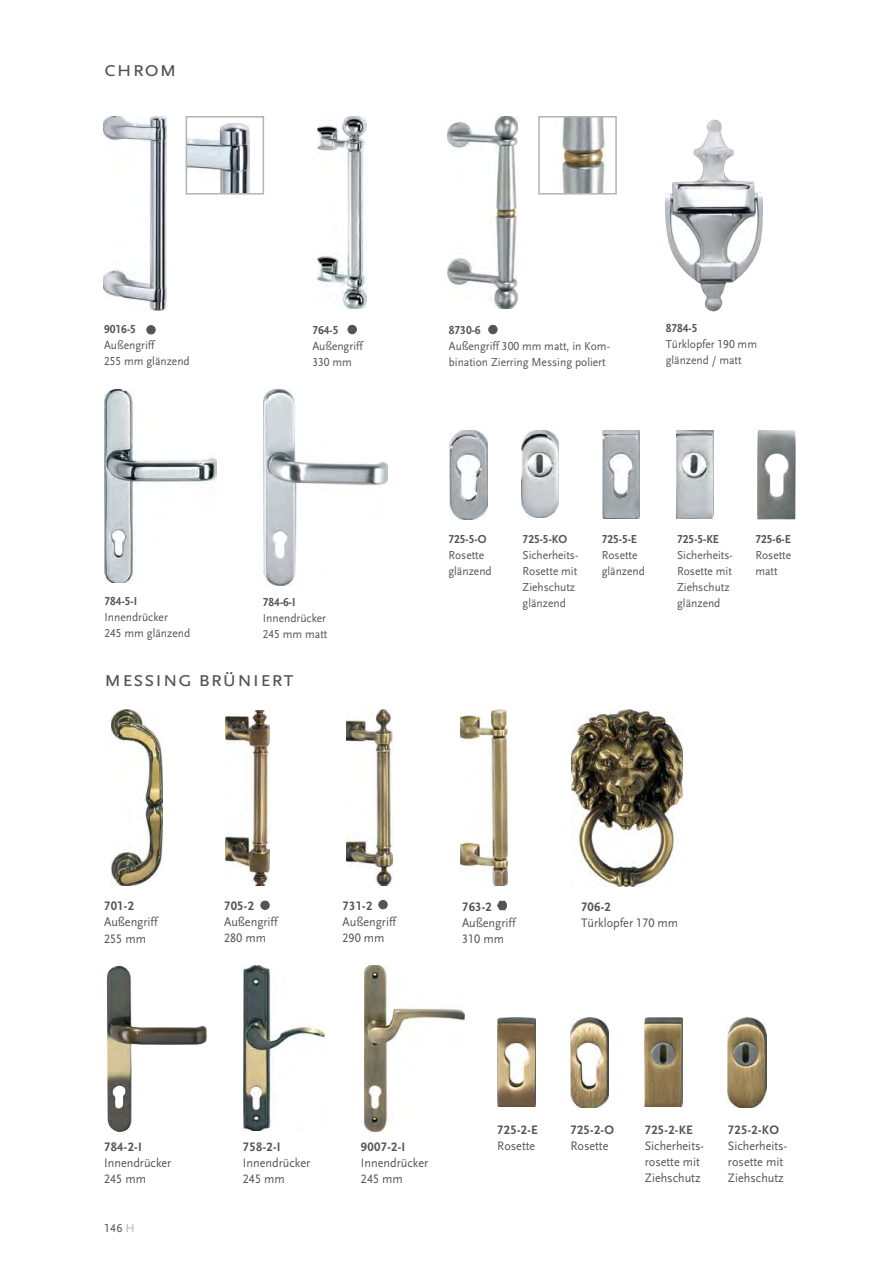
<style>
.page{position:relative;width:893px;height:1263px;background:#fff}
.page>*{position:absolute;margin:0;border:0;box-sizing:border-box;transform-origin:0 0}
.t1{font:22.65px "Scala Sans LF Caps";letter-spacing:.02em;color:#535456}
.t2{font:12.9px/16px "Scala Sans LF";color:#535456;scale:.95 1}
.t3{font:700 12.9px "Scala Sans LF";letter-spacing:.025em;color:#535456}
.t4{font:12px/16px "Scala Sans LF";color:#535456;scale:.95 1}
.t5{font:700 12px "Scala Sans LF";color:#535456;scale:.95 1}
.t6{font:12px "Scala Sans LF";color:#535456}
.s1{color:#b2b4b6}
</style>
<div class="page">
<img style="left:757px;top:430px;width:39px;height:89px">
<img style="left:602px;top:430px;width:38px;height:88px">
<svg style="left:449px;top:439px;width:39px;height:73px"></svg>
<img style="left:450px;top:430px;width:37px;height:89px">
<img style="left:677px;top:430px;width:37px;height:88px">
<img style="left:522px;top:430px;width:37px;height:88px">
<img style="left:105px;top:389px;width:111px;height:194px">
<img style="left:264px;top:389px;width:124px;height:196px">
<img style="left:103px;top:116px;width:64px;height:194px">
<div style="left:147px;top:326px;width:8px;height:8px;background:#535456;border-radius:50%"></div>
<div style="left:146px;top:325px;width:10px;height:9px;border:1px solid #535456;border-radius:50%"></div>
<img style="left:317px;top:116px;width:49px;height:193px">
<img style="left:447px;top:116px;width:70px;height:193px">
<div style="left:348px;top:325px;width:8px;height:9px;background:#535456;border-radius:50%"></div>
<div style="left:347px;top:325px;width:10px;height:9px;border:1px solid #535456;border-radius:50%"></div>
<div style="left:489px;top:325px;width:8px;height:9px;background:#535456;border-radius:50%"></div>
<div style="left:488px;top:325px;width:10px;height:9px;border:1px solid #535456;border-radius:50%"></div>
<img style="left:664px;top:120px;width:99px;height:191px">
<img style="left:189px;top:123px;width:60px;height:69px">
<div style="left:186px;top:116px;width:78px;height:79px;border:2px solid #b2b4b6"></div>
<img style="left:562px;top:119px;width:43px;height:73px">
<div style="left:538px;top:116px;width:79px;height:79px;border:2px solid #b2b4b6"></div>
<img style="left:111px;top:709px;width:52px;height:176px">
<img style="left:107px;top:966px;width:100px;height:166px">
<svg style="left:243px;top:967px;width:82px;height:163px"></svg>
<img style="left:244px;top:965px;width:80px;height:166px">
<img style="left:364px;top:965px;width:100px;height:166px">
<img style="left:346px;top:709px;width:46px;height:177px">
<div style="left:379px;top:900px;width:8px;height:9px;background:#535456;border-radius:50%"></div>
<div style="left:378px;top:900px;width:10px;height:9px;border:1px solid #535456;border-radius:50%"></div>
<img style="left:461px;top:709px;width:47px;height:176px">
<svg style="left:497px;top:900px;width:10px;height:11px"></svg>
<img style="left:225px;top:710px;width:45px;height:176px">
<div style="left:261px;top:901px;width:8px;height:8px;background:#535456;border-radius:50%"></div>
<div style="left:260px;top:900px;width:10px;height:10px;border:1px solid #535456;border-radius:50%"></div>
<img style="left:572px;top:709px;width:110px;height:177px">
<img style="left:570px;top:1017px;width:38px;height:91px">
<img style="left:728px;top:1017px;width:38px;height:91px">
<img style="left:497px;top:1017px;width:39px;height:90px">
<img style="left:645px;top:1017px;width:37px;height:90px">
<h1 class="t1" style="left:104px;top:55px;width:74px">chrom</h1>
<p class="t5" style="left:104px;top:324px;width:35px">9016-5</p>
<p class="t4" style="left:104px;top:338px;width:92px">Außengriff<br>255 mm glänzend</p>
<p class="t5" style="left:312px;top:325px;width:29px">764-5</p>
<p class="t4" style="left:312px;top:339px;width:54px">Außengriff<br>330 mm</p>
<p class="t5" style="left:449px;top:325px;width:35px">8730-6</p>
<p class="t4" style="left:449px;top:339px;width:171px">Außengriff 300 mm matt, in Kom&shy;bination Zierring Messing poliert</p>
<p class="t5" style="left:666px;top:323px;width:35px">8784-5</p>
<p class="t4" style="left:666px;top:337px;width:98px">Türklopfer 190 mm glänzend / matt</p>
<p class="t5" style="left:448px;top:534px;width:42px">725-5-O</p>
<p class="t4" style="left:448px;top:548px;width:47px">Rosette glänzend</p>
<p class="t5" style="left:523px;top:534px;width:48px">725-5-KO</p>
<p class="t4" style="left:523px;top:548px;width:60px;text-align:justify">Sicherheits-Rosette mit Ziehschutz</p>
<p class="t5" style="left:104px;top:596px;width:36px">784-5-I</p>
<p class="t4" style="left:523px;top:596px;width:47px">glänzend</p>
<p class="t4" style="left:104px;top:610px;width:92px">Innendrücker<br>245 mm glänzend</p>
<p class="t5" style="left:263px;top:597px;width:36px">784-6-I</p>
<p class="t4" style="left:263px;top:611px;width:70px">Innendrücker<br>245 mm matt</p>
<h1 class="t1" style="left:104px;top:665px;width:191px">messing brüniert</h1>
<p class="t5" style="left:602px;top:534px;width:39px">725-5-E</p>
<p class="t4" style="left:602px;top:548px;width:47px">Rosette glänzend</p>
<p class="t5" style="left:677px;top:534px;width:46px">725-5-KE</p>
<p class="t4" style="left:677px;top:548px;width:60px">Sicherheits-<br>Rosette mit<br>Ziehschutz glänzend</p>
<p class="t5" style="left:755px;top:534px;width:39px">725-6-E</p>
<p class="t4" style="left:755px;top:548px;width:39px">Rosette matt</p>
<p class="t3" style="left:104px;top:901px;width:31px">701-2</p>
<p class="t2" style="left:104px;top:915px;width:58px">Außengriff<br>255 mm</p>
<p class="t3" style="left:224px;top:901px;width:31px">705-2</p>
<p class="t2" style="left:224px;top:915px;width:58px">Außengriff<br>280 mm</p>
<p class="t3" style="left:342px;top:901px;width:31px">731-2</p>
<p class="t2" style="left:342px;top:915px;width:58px">Außengriff<br>290 mm</p>
<p class="t3" style="left:462px;top:901px;width:31px">763-2</p>
<p class="t2" style="left:462px;top:916px;width:58px">Außengriff<br>310 mm</p>
<p class="t3" style="left:581px;top:901px;width:31px">706-2</p>
<p class="t2" style="left:581px;top:915px;width:104px">Türklopfer 170 mm</p>
<p class="t3" style="left:104px;top:1141px;width:39px">784-2-I</p>
<p class="t2" style="left:104px;top:1156px;width:72px">Innendrücker<br>245 mm</p>
<p class="t6" style="left:104px;top:1223px;width:32px">146 <span class="s1">H</span></p>
<p class="t3" style="left:243px;top:1141px;width:39px">758-2-I</p>
<p class="t2" style="left:243px;top:1156px;width:72px">Innendrücker<br>245 mm</p>
<p class="t3" style="left:361px;top:1141px;width:46px">9007-2-I</p>
<p class="t2" style="left:361px;top:1156px;width:72px">Innendrücker<br>245 mm</p>
<p class="t3" style="left:497px;top:1125px;width:42px">725-2-E</p>
<p class="t2" style="left:497px;top:1139px;width:42px">Rosette</p>
<p class="t3" style="left:570px;top:1124px;width:45px">725-2-O</p>
<p class="t2" style="left:570px;top:1139px;width:42px">Rosette</p>
<p class="t3" style="left:645px;top:1125px;width:50px">725-2-KE</p>
<p class="t2" style="left:645px;top:1139px;width:64px">Sicherheits&shy;rosette mit<br>Ziehschutz</p>
<p class="t3" style="left:728px;top:1125px;width:53px">725-2-KO</p>
<p class="t2" style="left:728px;top:1139px;width:64px">Sicherheits&shy;rosette mit<br>Ziehschutz</p>
</div>
